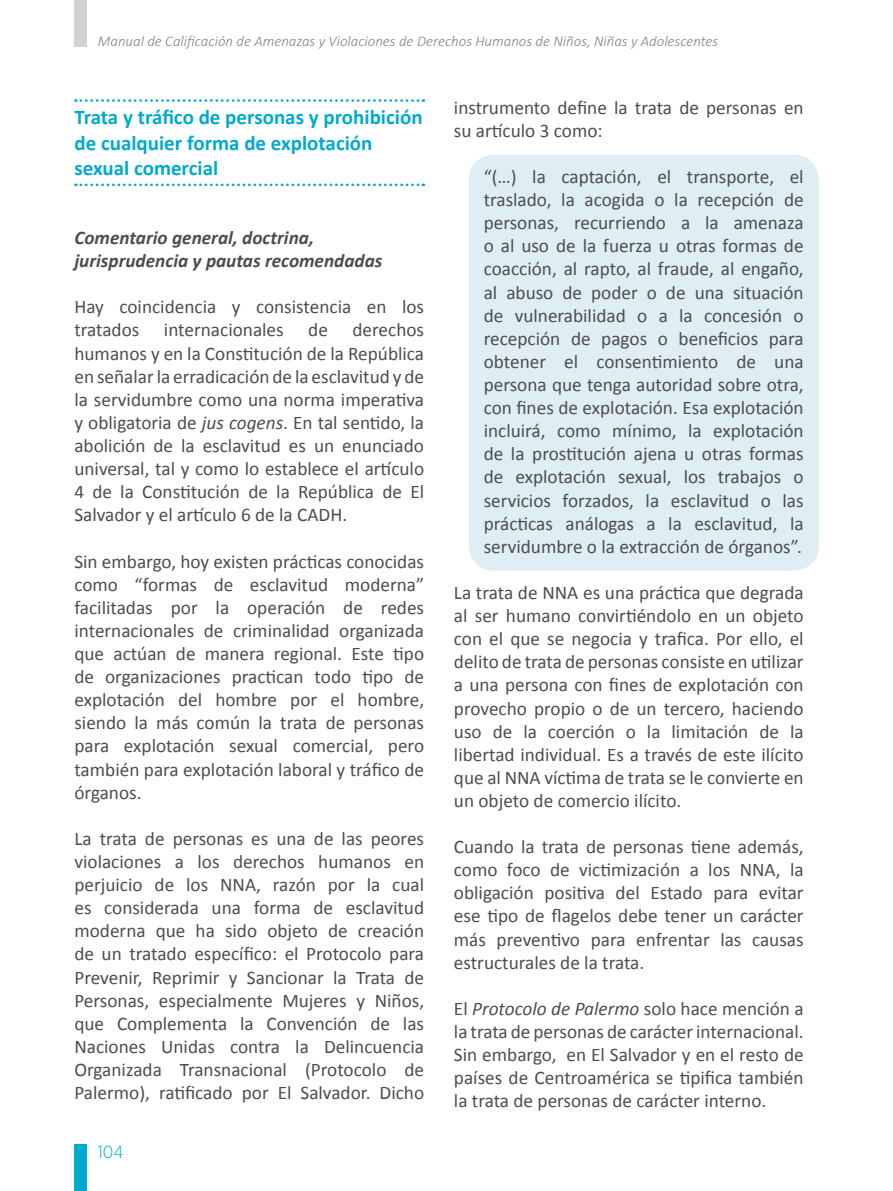
<style>
.page{position:relative;width:893px;height:1191px;background:#fff}
.page>*{position:absolute;margin:0;border:0;box-sizing:border-box;transform-origin:0 0}
.t1{font:700 21px/25.2px "Calibri";color:#00aacd}
.t2{font:19.25px/23.1px "Calibri";color:#4d4d4f;text-align:justify}
.t3{font:italic 700 19.25px/23.1px "Calibri";color:#4d4d4f}
.t4{font:300 17.5px "Gotham Narrow";color:#00aacd}
.t5{font:italic 300 14.88px "Calibri";color:#808285}
.s1{font-style:italic}
</style>
<div class="page">
<div style="left:74px;top:1143px;width:13px;height:48px;background:#00aacd"></div>
<div style="left:74px;top:0;width:13px;height:47px;background:#d1d3d4"></div>
<div style="left:469px;top:155px;width:350px;height:415px;background:#dfedf4;border-radius:25px"></div>
<svg style="left:75px;top:99px;width:349px;height:3px"></svg>
<svg style="left:75px;top:183px;width:349px;height:3px"></svg>
<p class="t5" style="left:98px;top:32px;width:622px">Manual de Calificación de Amenazas y Violaciones de Derechos Humanos de Niños, Niñas y Adolescentes</p>
<p class="t1" style="left:74px;top:104px;width:350px">Trata y tráfico de personas y prohibición de cualquier forma de explotación sexual comercial</p>
<p class="t3" style="left:74px;top:225px;width:310px">Comentario general, doctrina, jurisprudencia y pautas recomendadas</p>
<p class="t2" style="left:74px;top:295px;width:351px">Hay coincidencia y consistencia en los tratados</p>
<p class="t2" style="left:74px;top:318px;width:351px;text-indent:278px">derechos humanos y en la Constitución de la República en señalar la erradicación de la esclavitud y de la servidumbre como una norma imperativa y obligatoria de <span class="s1">jus cogens</span>. En tal sentido, la abolición de la esclavitud es un enunciado universal, tal y como lo establece el artículo 4 de la Constitución de la República de El Salvador y el artículo 6 de la CADH.</p>
<p class="t2" style="left:74px;top:549px;width:351px">Sin embargo, hoy existen prácticas conocidas como “formas de esclavitud moderna” facilitadas por la operación de redes internacionales de criminalidad organizada que actúan de manera regional. Este tipo de organizaciones practican todo tipo de explotación del hombre por el hombre, siendo la más común la trata de personas para explotación sexual comercial, pero también para explotación laboral y tráfico de órganos.</p>
<p class="t2" style="left:74px;top:826px;width:351px">La trata de personas es una de las peores violaciones a los derechos humanos en perjuicio de los NNA, razón por la cual es considerada una forma de esclavitud moderna que ha sido objeto de creación de un tratado específico: el Protocolo para Prevenir, Reprimir y Sancionar la Trata de Personas, especialmente Mujeres y Niños, que Complementa la Convención de las Naciones Unidas contra la Delincuencia Organizada Transnacional (Protocolo de Palermo), ratificado por El Salvador. Dicho</p>
<p class="t2" style="left:164px;top:318px;width:121px">internacionales</p>
<p class="t2" style="left:308px;top:318px;width:21px">de</p>
<p class="t4" style="left:98px;top:1141px;width:27px">104</p>
<p class="t2" style="left:454px;top:95px;width:351px">instrumento define la trata de personas en su artículo 3 como:</p>
<p class="t2" style="left:484px;top:164px;width:321px">“(…) la captación, el transporte, el traslado, la acogida o la recepción de personas, recurriendo a la amenaza o al uso de la fuerza u otras formas de coacción, al rapto, al fraude, al engaño, al abuso de poder o de una situación de vulnerabilidad o a la concesión o recepción de pagos o beneficios para obtener el consentimiento de una persona que tenga autoridad sobre otra, con fines de explotación. Esa explotación incluirá, como mínimo, la explotación de la prostitución ajena u otras formas de explotación sexual, los trabajos o servicios forzados, la esclavitud o las prácticas análogas a la esclavitud, la servidumbre o la extracción de órganos”.</p>
<p class="t2" style="left:454px;top:580px;width:351px">La trata de NNA es una práctica que degrada al ser humano convirtiéndolo en un objeto con el que se negocia y trafica. Por ello, el delito de trata de personas consiste en utilizar a una persona con fines de explotación con provecho propio o de un tercero, haciendo uso de la coerción o la limitación de la libertad individual. Es a través de este ilícito que al NNA víctima de trata se le convierte en un objeto de comercio ilícito.</p>
<p class="t2" style="left:454px;top:834px;width:351px">Cuando la trata de personas tiene además, como foco de victimización a los NNA, la obligación positiva del Estado para evitar ese tipo de flagelos debe tener un carácter más preventivo para enfrentar las causas estructurales de la trata.</p>
<p class="t2" style="left:454px;top:996px;width:351px">El <span class="s1">Protocolo de Palermo</span> solo hace mención a la trata de personas de carácter internacional.<br>Sin embargo, en El Salvador y en el resto de países de Centroamérica se tipifica también la trata de personas de carácter interno.</p>
</div>
